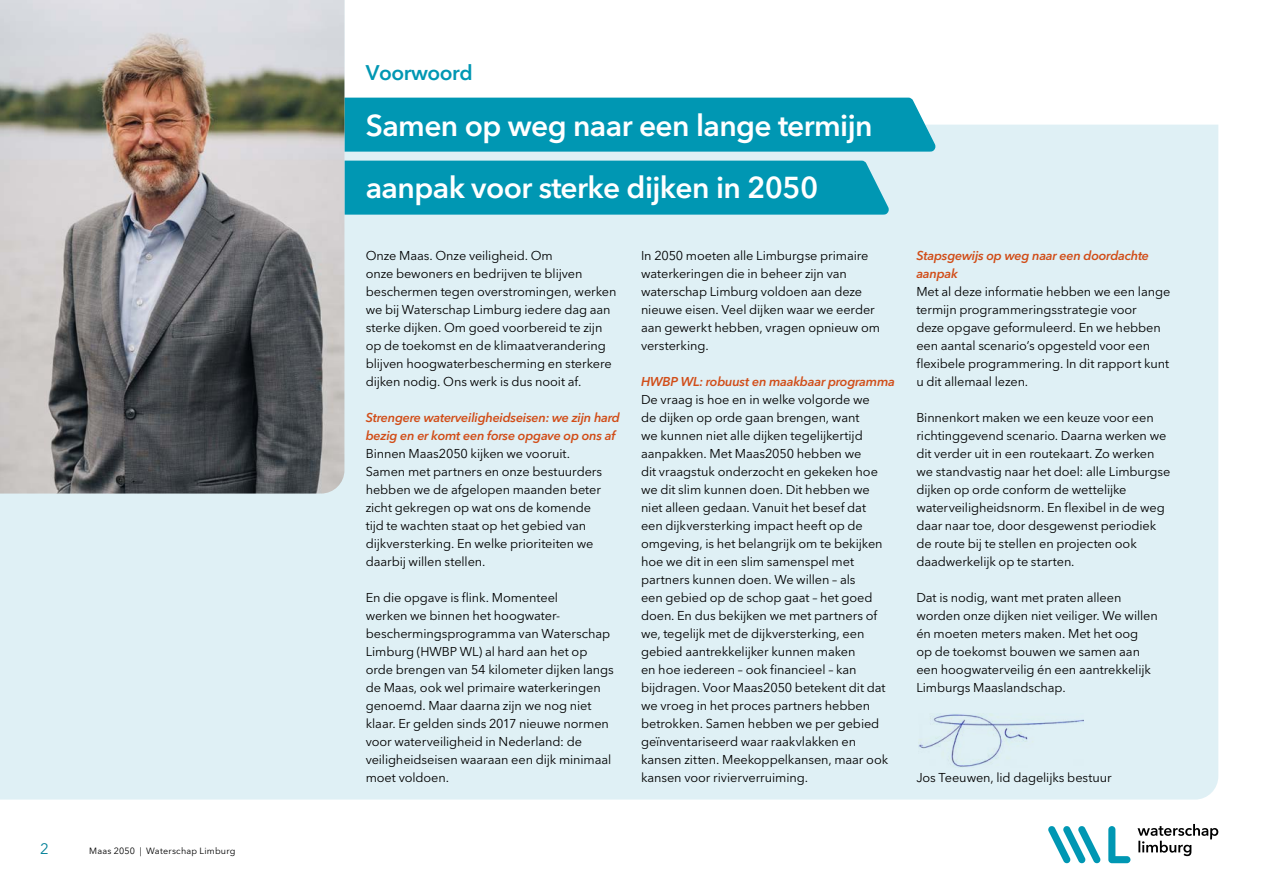
<style>
.page{position:relative;width:1263px;height:893px;background:#fff}
.page>*{position:absolute;margin:0;border:0;box-sizing:border-box;transform-origin:0 0}
.Subkop1{font:600 30px/61.5px "Avenir Next LT Pro";letter-spacing:-.02em;color:#fff}
.H1_-_Hoofdstuk{font:600 21px "Avenir Next LT Pro";letter-spacing:-.02em;color:#0097b3}
.t1{font:15px "Avenir Next LT Pro";color:#008097}
.Subkop_2{font:12.75px/18px "Avenir Next LT Pro";letter-spacing:-.01em;color:#000}
.P_Body{font:12.75px/18px "Avenir Next LT Pro";letter-spacing:-.01em;color:#000}
.t2{font:9px "Avenir Next LT Pro Regular 3";letter-spacing:.025em;color:#000}
.s1{font-weight:600;font-style:italic;color:#d14d18}
</style>
<div class="page">
<svg style="left:1137px;top:824px;width:81px;height:32px"></svg>
<svg style="left:1048px;top:826px;width:53px;height:38px"></svg>
<svg style="left:1108px;top:826px;width:22px;height:37px"></svg>
<div style="left:0;top:125px;width:1218px;height:675px;background:#dff0f5"></div>
<div style="left:344px;top:98px;width:591px;height:54px;background:#0097b3"></div>
<div style="left:344px;top:161px;width:545px;height:54px;background:#0097b3"></div>
<img style="left:0;top:0;width:344px;height:494px">
<img style="left:918px;top:713px;width:165px;height:54px">
<p class="t1" style="left:40px;top:836px;width:10px">2</p>
<p class="t2" style="left:89px;top:843px;width:148px">Maas 2050 | Waterschap Limburg</p>
<p class="H1_-_Hoofdstuk" style="left:366px;top:54px;width:109px">Voorwoord</p>
<p class="Subkop1" style="left:366px;top:94px;width:508px">Samen op weg naar een lange termijn aanpak voor sterke dijken in 2050</p>
<p class="Subkop_2" style="left:366px;top:246px;width:252px">Onze Maas. Onze veiligheid. Om<br>onze bewoners en bedrijven te blijven beschermen tegen overstromingen, werken we bij Waterschap Limburg iedere dag aan sterke dijken. Om goed voorbereid te zijn op de toekomst en de klimaatverandering blijven hoogwaterbescherming en sterkere dijken nodig. Ons werk is dus nooit af.</p>
<p class="Subkop_2" style="left:366px;top:408px;width:256px"><span class="s1">Strengere waterveiligheidseisen: we zijn hard bezig en er komt een forse opgave op ons af </span>Binnen Maas2050 kijken we vooruit.<br>Samen met partners en onze bestuurders hebben we de afgelopen maanden beter zicht gekregen op wat ons de komende<br>tijd te wachten staat op het gebied van dijkversterking. En welke prioriteiten we daarbij willen stellen.</p>
<p class="P_Body" style="left:366px;top:588px;width:250px">En die opgave is flink. Momenteel<br>werken we binnen het hoogwater&shy;beschermingsprogramma van Waterschap Limburg (HWBP WL) al hard aan het op orde brengen van 54 kilometer dijken langs de Maas, ook wel primaire waterkeringen genoemd. Maar daarna zijn we nog niet klaar. Er gelden sinds 2017 nieuwe normen voor waterveiligheid in Nederland: de veiligheidseisen waaraan een dijk minimaal moet voldoen.</p>
<p class="P_Body" style="left:641px;top:246px;width:240px">In 2050 moeten alle Limburgse primaire waterkeringen die in beheer zijn van waterschap Limburg voldoen aan deze nieuwe eisen. Veel dijken waar we eerder aan gewerkt hebben, vragen opnieuw om versterking.</p>
<p class="Subkop_2" style="left:641px;top:372px;width:255px"><span class="s1">HWBP WL: robuust en maakbaar programma </span>De vraag is hoe en in welke volgorde we<br>de dijken op orde gaan brengen, want<br>we kunnen niet alle dijken tegelijkertijd aanpakken. Met Maas2050 hebben we<br>dit vraagstuk onderzocht en gekeken hoe we dit slim kunnen doen. Dit hebben we<br>niet alleen gedaan. Vanuit het besef dat<br>een dijkversterking impact heeft op de omgeving, is het belangrijk om te bekijken hoe we dit in een slim samenspel met partners kunnen doen. We willen – als<br>een gebied op de schop gaat – het goed doen. En dus bekijken we met partners of we, tegelijk met de dijkversterking, een gebied aantrekkelijker kunnen maken<br>en hoe iedereen – ook financieel – kan bijdragen. Voor Maas2050 betekent dit dat we vroeg in het proces partners hebben betrokken. Samen hebben we per gebied geïnventariseerd waar raakvlakken en kansen zitten. Meekoppelkansen, maar ook kansen voor rivierverruiming.</p>
<p class="Subkop_2" style="left:916px;top:246px;width:255px"><span class="s1">Stapsgewijs op weg naar een doordachte aanpak<br></span>Met al deze informatie hebben we een lange termijn programmeringsstrategie voor<br>deze opgave geformuleerd. En we hebben een aantal scenario’s opgesteld voor een flexibele programmering. In dit rapport kunt u dit allemaal lezen.</p>
<p class="P_Body" style="left:916px;top:408px;width:255px">Binnenkort maken we een keuze voor een richtinggevend scenario. Daarna werken we dit verder uit in een routekaart. Zo werken we standvastig naar het doel: alle Limburgse dijken op orde conform de wettelijke waterveiligheidsnorm. En flexibel in de weg daar naar toe, door desgewenst periodiek de route bij te stellen en projecten ook daadwerkelijk op te starten.</p>
<p class="P_Body" style="left:916px;top:588px;width:243px">Dat is nodig, want met praten alleen worden onze dijken niet veiliger. We willen én moeten meters maken. Met het oog<br>op de toekomst bouwen we samen aan een hoogwaterveilig én een aantrekkelijk Limburgs Maaslandschap.</p>
<p class="P_Body" style="left:916px;top:768px;width:197px">Jos Teeuwen, lid dagelijks bestuur</p>
</div>
